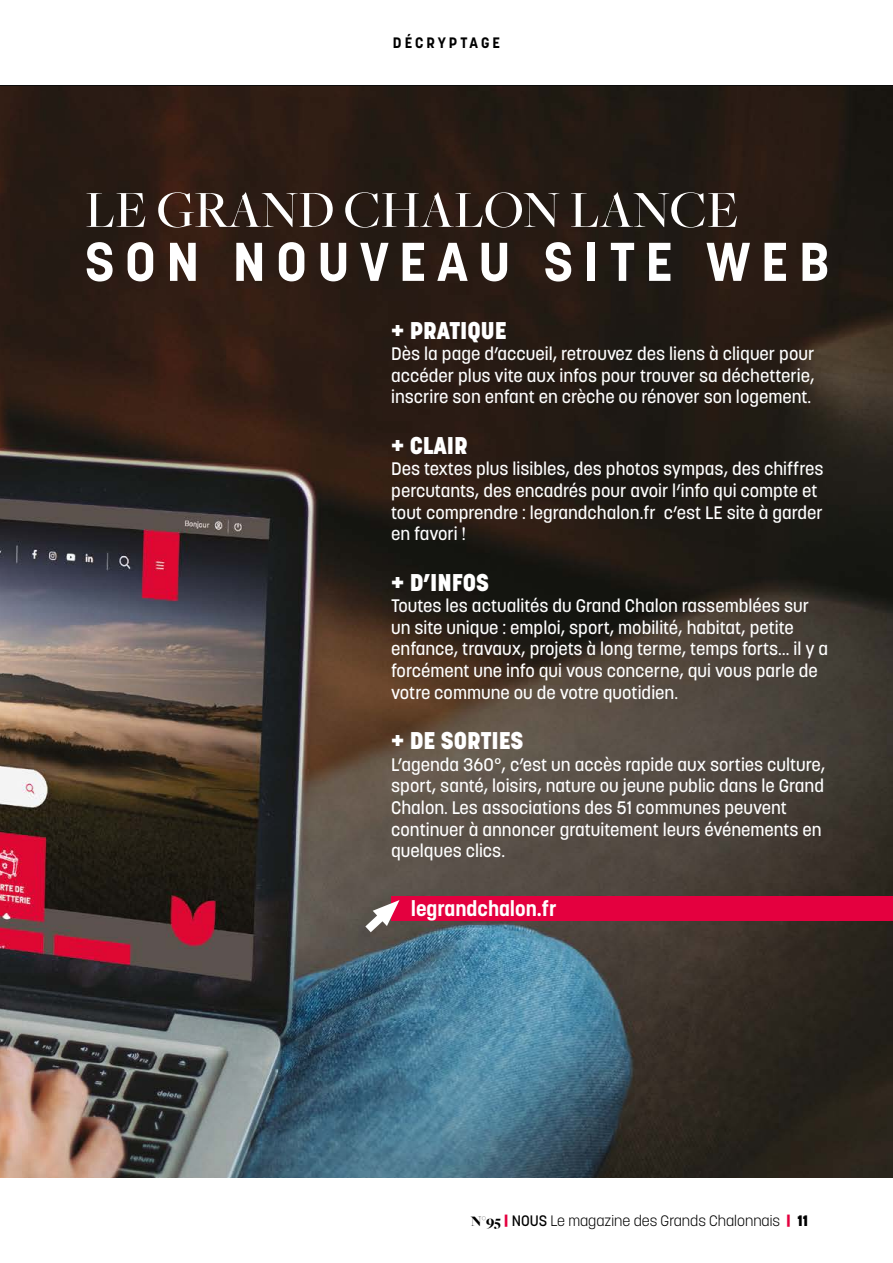
<style>
.page{position:relative;width:893px;height:1263px;background:#fff}
.page>*{position:absolute;margin:0;border:0;box-sizing:border-box;transform-origin:0 0}
.t1{font:500 54px "Freight Big Pro";color:#fff}
.t2{font:700 54px "Korolev";letter-spacing:.2em;color:#fff}
.t3{font:800 24px "Korolev";color:#fff}
.t4{font:700 21px "Korolev";color:#fff}
.t5{font:500 18px/21.6px "Korolev";color:#fff}
.t6{font:300 15px "Korolev";color:#000}
.t7{font:700 15px "Korolev";letter-spacing:.2em;color:#000}
.s1{font-family:"Freight Big Pro";font-weight:900}
.s2{font-weight:800;color:#e4003f}
.s3{font-weight:500}
.s4{font-weight:800}
</style>
<div class="page">
<hr style="left:0;top:85px;width:893px;height:2px;background:#000">
<img style="left:0;top:87px;width:893px;height:1091px">
<div style="left:391px;top:896px;width:502px;height:25px;background:#e4003f"></div>
<svg style="left:365px;top:900px;width:34px;height:32px"></svg>
<p class="t7" style="left:393px;top:33px;width:109px">DÉCRYPTAGE</p>
<h1 class="t1" style="left:85px;top:174px;width:655px">LE GRAND CHALON LANCE</h1>
<h1 class="t2" style="left:85px;top:228px;width:746px">SON NOUVEAU SITE WEB</h1>
<h2 class="t3" style="left:391px;top:315px;width:117px">+ PRATIQUE</h2>
<p class="t5" style="left:391px;top:343px;width:425px;text-align:justify">Dès la page d’accueil, retrouvez des liens à cliquer pour accéder plus vite aux infos pour trouver sa déchetterie, inscrire son enfant en crèche ou rénover son logement.</p>
<h2 class="t3" style="left:391px;top:430px;width:78px">+ CLAIR</h2>
<p class="t5" style="left:391px;top:458px;width:434px">Des textes plus lisibles, des photos sympas, des chiffres percutants, des encadrés pour avoir l’info qui compte et tout comprendre : legrandchalon.fr c’est LE site à garder en favori !</p>
<h2 class="t3" style="left:391px;top:567px;width:99px">+ D’INFOS</h2>
<p class="t5" style="left:391px;top:595px;width:439px">Toutes les actualités du Grand Chalon rassemblées sur un site unique : emploi, sport, mobilité, habitat, petite enfance, travaux, projets à long terme, temps forts… il y a forcément une info qui vous concerne, qui vous parle de votre commune ou de votre quotidien.</p>
<h2 class="t3" style="left:391px;top:726px;width:134px">+ DE SORTIES</h2>
<p class="t5" style="left:391px;top:753px;width:436px">L’agenda 360°, c’est un accès rapide aux sorties culture, sport, santé, loisirs, nature ou jeune public dans le Grand Chalon. Les associations des 51 communes peuvent continuer à annoncer gratuitement leurs événements en quelques clics.</p>
<p class="t4" style="left:411px;top:895px;width:147px">legrandchalon.fr</p>
<p class="t6" style="left:471px;top:1211px;width:339px"><span class="s1">N°95</span> <span class="s2">|</span> <span class="s3">NOUS</span> Le magazine des Grands Chalonnais <span class="s2">|</span> <span class="s4">11</span></p>
</div>
